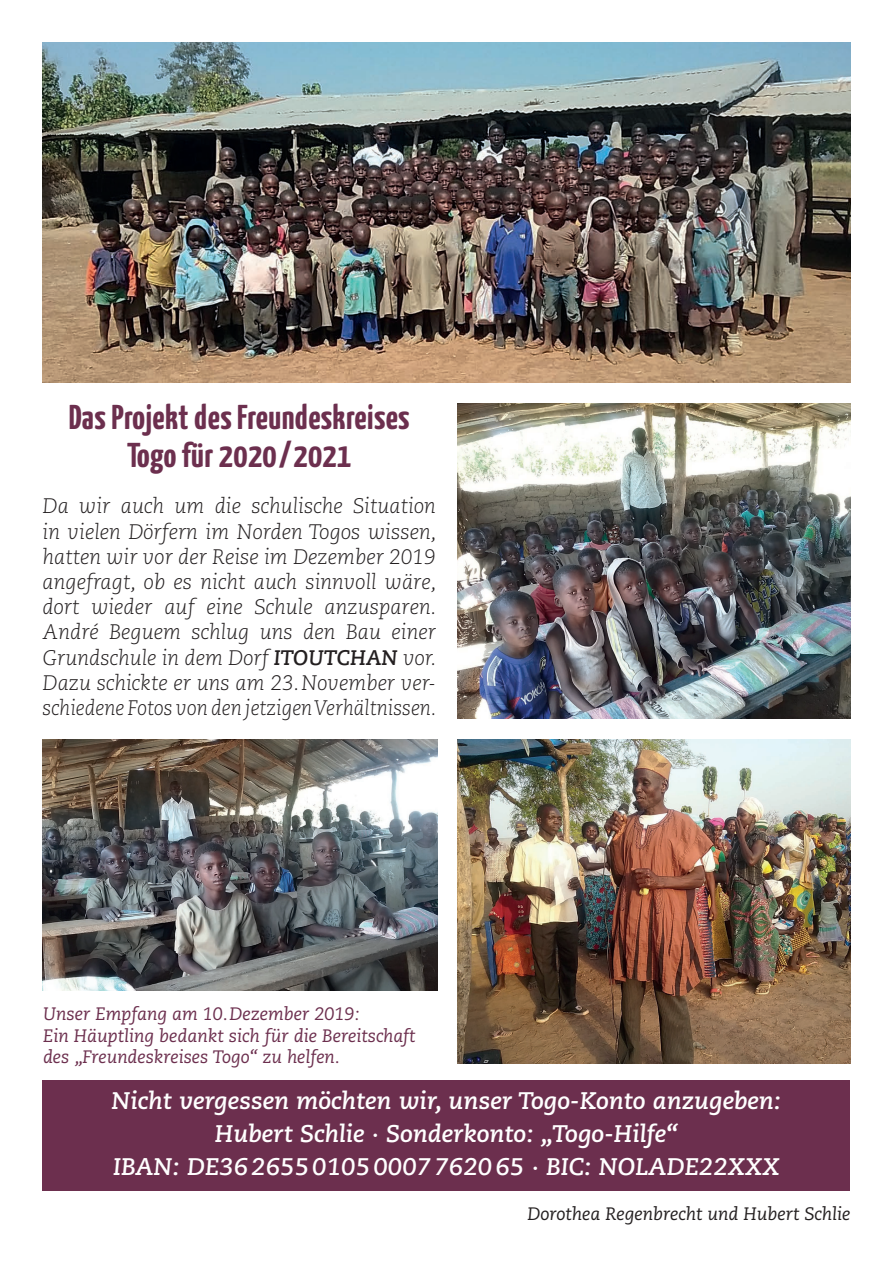
<style>
.page{position:relative;width:893px;height:1263px;background:#fff}
.page>*{position:absolute;margin:0;border:0;box-sizing:border-box;transform-origin:0 0}
.t1{font:700 34.5px/37.5px "Yanone Kaffeesatz";letter-spacing:.01em;color:#6c2f4e;text-align:center}
.t2{font:italic 700 24px/33px "Caecilia";color:#fff;text-align:center}
.t3{font:italic 300 21px/25.2px "Caecilia";color:#231f20;text-align:justify}
.t4{font:italic 18px/21.6px "Caecilia";color:#6c2f4e}
.t5{font:italic 18px "Caecilia";color:#231f20}
.s1{font-weight:700}
</style>
<div class="page">
<div style="left:43px;top:1080px;width:807px;height:111px;background:#6c2f4e"></div>
<img style="left:457px;top:404px;width:393px;height:315px">
<img style="left:457px;top:740px;width:393px;height:323px">
<img style="left:43px;top:43px;width:808px;height:340px">
<img style="left:42px;top:740px;width:396px;height:251px">
<h1 class="t1" style="left:69px;top:398px;width:342px">Das Projekt des Freundeskreises<br>Togo für 2020/2021</h1>
<p class="t3" style="left:43px;top:494px;width:396px">Da wir auch um die schulische Situation in vielen Dörfern im Norden Togos wissen, hatten wir vor der Reise im Dezember 2019 angefragt, ob es nicht auch sinnvoll wäre, dort wieder auf eine Schule anzusparen.<br>André Beguem schlug uns den Bau einer Grundschule in dem Dorf <span class="s1">ITOUTCHAN</span> vor.<br>Dazu schickte er uns am 23.November ver&shy;schiedene Fotos von den jetzigen Verhältnissen.</p>
<p class="t4" style="left:43px;top:1003px;width:374px">Unser Empfang am 10.Dezember 2019:<br>Ein Häuptling bedankt sich für die Bereitschaft des „Freundeskreises Togo“ zu helfen.</p>
<p class="t2" style="left:111px;top:1085px;width:671px">Nicht vergessen möchten wir, unser Togo-Konto anzugeben:<br>Hubert Schlie · Sonderkonto: „Togo-Hilfe“<br>IBAN: DE36265501050007762065 · BIC: NOLADE22XXX</p>
<p class="t5" style="left:528px;top:1203px;width:324px">Dorothea Regenbrecht und Hubert Schlie</p>
</div>
